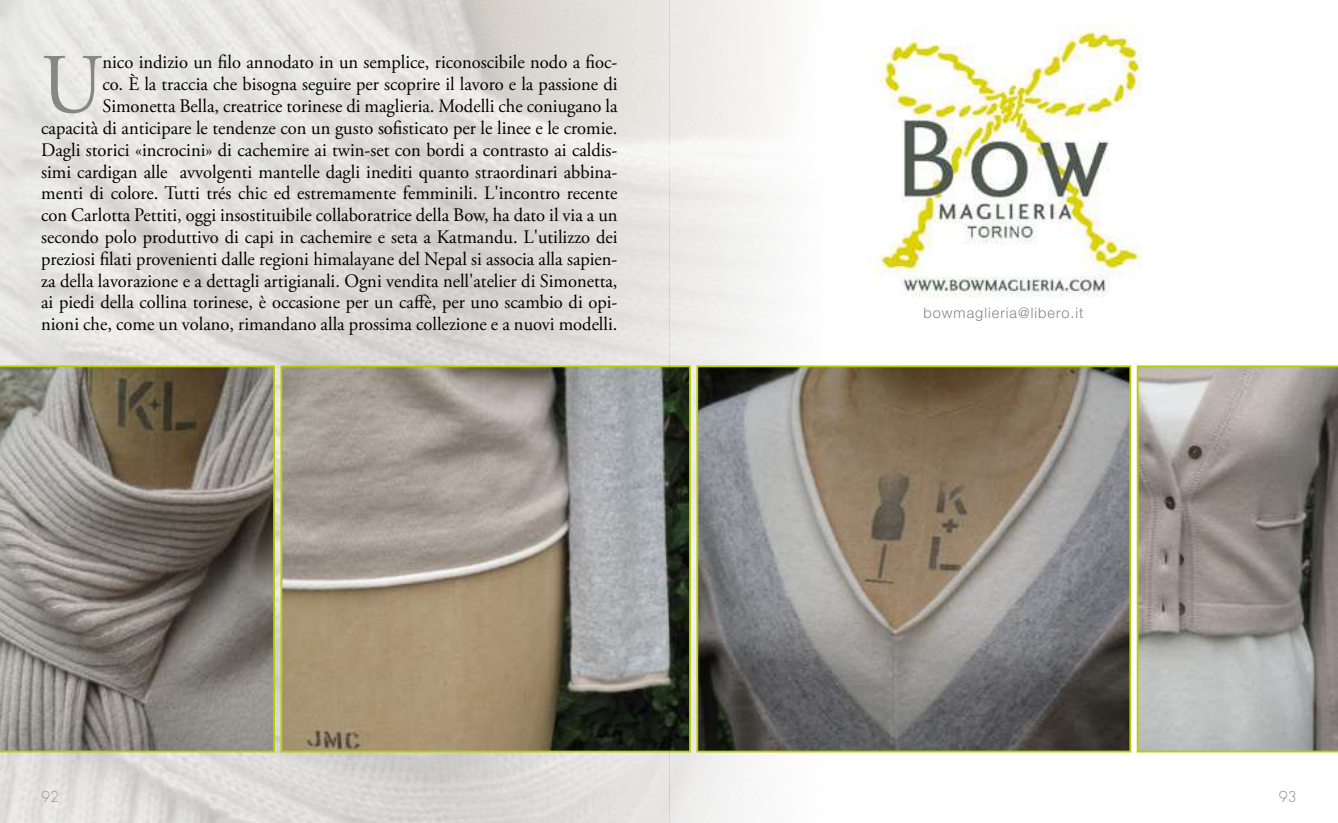
<style>
.page{position:relative;width:1338px;height:823px;background:#fff}
.page>*{position:absolute;margin:0;border:0;box-sizing:border-box;transform-origin:0 0}
.t1{font:84.8px "Adobe Garamond Pro";color:#878787}
.t2{font:19px/21.8px "Adobe Garamond Pro";color:#000;text-align:right}
.t3{font:300 14.6px "Helvetica Neue LT Std";letter-spacing:.07em;color:#878787}
.t4{font:300 14.6px "Futura Std";color:#878787}
</style>
<div class="page">
<img style="left:0;top:0;width:1117px;height:822px">
<svg style="left:0;top:365px;width:275px;height:387px;background:#837d72"></svg>
<svg style="left:280px;top:365px;width:389px;height:387px;background:#9b9384"></svg>
<img style="left:829px;top:5px;width:314px;height:318px">
<svg style="left:1137px;top:365px;width:201px;height:387px;background:#9b9792"></svg>
<img style="left:699px;top:368px;width:429px;height:381px">
<div style="left:696px;top:365px;width:435px;height:387px;border:2px solid #b9ce00"></div>
<svg style="left:669px;top:365px;width:22px;height:387px;background:#293215"></svg>
<p class="t2" style="left:41px;top:52px;width:578px">nico indizio un filo annodato in un semplice, riconoscibile nodo a fioc-<br>co. È la traccia che bisogna seguire per scoprire il lavoro e la passione di Simonetta Bella, creatrice torinese di maglieria. Modelli che coniugano la capacità di anticipare le tendenze con un gusto sofisticato per le linee e le cromie.<br>Dagli storici «incrocini» di cachemire ai twin-set con bordi a contrasto ai caldis&shy;simi cardigan alle avvolgenti mantelle dagli inediti quanto straordinari abbina&shy;menti di colore. Tutti trés chic ed estremamente femminili. L'incontro recente con Carlotta Pettiti, oggi insostituibile collaboratrice della Bow, ha dato il via a un secondo polo produttivo di capi in cachemire e seta a Katmandu. L'utilizzo dei preziosi filati provenienti dalle regioni himalayane del Nepal si associa alla sapien&shy;za della lavorazione e a dettagli artigianali. Ogni vendita nell'atelier di Simonetta, ai piedi della collina torinese, è occasione per un caffè, per uno scambio di opi&shy;nioni che, come un volano, rimandano alla prossima collezione e a nuovi modelli.</p>
<h1 class="t1" style="left:41px;top:34px;width:63px">U</h1>
<p class="t4" style="left:41px;top:786px;width:20px">92</p>
<p class="t3" style="left:923px;top:304px;width:162px">bowmaglieria@libero.it</p>
<p class="t4" style="left:1279px;top:786px;width:20px">93</p>
</div>
